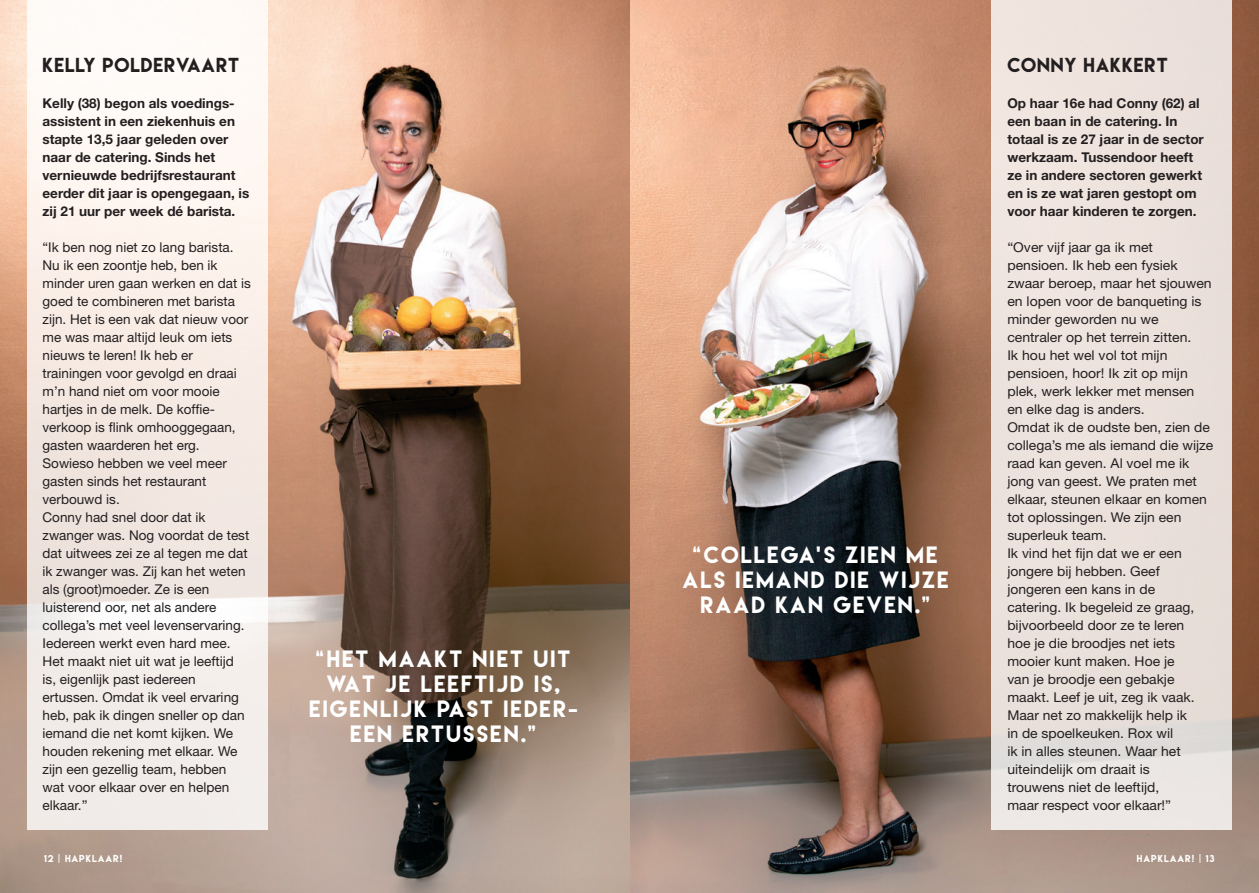
<style>
.page{position:relative;width:1259px;height:893px;background:#fff}
.page>*{position:absolute;margin:0;border:0;box-sizing:border-box;transform-origin:0 0}
.Kop_Lemon{font:21px/25.2px "Lemon Milk";letter-spacing:.1em;color:#fff;text-align:center}
.Tussenkop{font:18px "Lemon Milk";letter-spacing:.05em;color:#231f20}
.Tekst_kader{font:13.5px/18px "Helvetica Neue";color:#231f20}
.Intro_kader{font:700 13.5px/18px "Helvetica Neue";color:#231f20}
.Tekst_kader-2{font:13.5px/18px "Helvetica Neue";color:#231f20;scale:1.04 1}
.t1{font:9px "Lemon Milk";letter-spacing:.1em;color:#fff}
</style>
<div class="page">
<img style="left:0;top:0;width:1259px;height:893px">
<div style="left:991px;top:0;width:240px;height:829px;background:#ece1dc"></div>
<div style="left:28px;top:0;width:240px;height:829px;background:linear-gradient(to bottom,#fff7f1,#eee7e3)"></div>
<p class="Tussenkop" style="left:43px;top:53px;width:198px">KELLY POLDERVAART</p>
<p class="Intro_kader" style="left:43px;top:94px;width:208px">Kelly (38) begon als voedings&shy;assistent in een ziekenhuis en stapte 13,5 jaar geleden over naar de catering. Sinds het vernieuwde bedrijfsrestaurant eerder dit jaar is opengegaan, is zij 21 uur per week dé barista.</p>
<p class="Tekst_kader" style="left:43px;top:238px;width:210px">“Ik ben nog niet zo lang barista.<br>Nu ik een zoontje heb, ben ik minder uren gaan werken en dat is goed te combineren met barista zijn. Het is een vak dat nieuw voor me was maar altijd leuk om iets nieuws te leren! Ik heb er trainingen voor gevolgd en draai m’n hand niet om voor mooie hartjes in de melk. De koffie&shy;verkoop is flink omhooggegaan, gasten waarderen het erg.<br>Sowieso hebben we veel meer gasten sinds het restaurant verbouwd is.</p>
<p class="Tekst_kader" style="left:43px;top:508px;width:208px">Conny had snel door dat ik zwanger was. Nog voordat de test dat uitwees zei ze al tegen me dat ik zwanger was. Zij kan het weten als (groot)moeder. Ze is een luisterend oor, net als andere collega’s met veel levenservaring.</p>
<p class="Tekst_kader" style="left:43px;top:634px;width:204px">Iedereen werkt even hard mee.<br>Het maakt niet uit wat je leeftijd is, eigenlijk past iedereen ertussen. Omdat ik veel ervaring heb, pak ik dingen sneller op dan iemand die net komt kijken. We houden rekening met elkaar. We zijn een gezellig team, hebben wat voor elkaar over en helpen elkaar.”</p>
<p class="Kop_Lemon" style="left:309px;top:645px;width:270px">“HET MAAKT NIET UIT<br>WAT JE LEEFTIJD IS,<br>EIGENLIJK PAST IEDER-<br>EEN ERTUSSEN.”</p>
<p class="Kop_Lemon" style="left:682px;top:541px;width:268px">“COLLEGA’S ZIEN ME<br>ALS IEMAND DIE WIJZE<br>RAAD KAN GEVEN.”</p>
<p class="Tussenkop" style="left:1007px;top:53px;width:162px">CONNY HAKKERT</p>
<p class="Intro_kader" style="left:1007px;top:94px;width:198px">Op haar 16e had Conny (62) al een baan in de catering. In totaal is ze 27 jaar in de sector werkzaam. Tussendoor heeft ze in andere sectoren gewerkt en is ze wat jaren gestopt om voor haar kinderen te zorgen.</p>
<p class="Tekst_kader-2" style="left:1007px;top:238px;width:198px">“Over vijf jaar ga ik met pensioen. Ik heb een fysiek zwaar beroep, maar het sjouwen en lopen voor de banqueting is minder geworden nu we centraler op het terrein zitten.<br>Ik hou het wel vol tot mijn pensioen, hoor! Ik zit op mijn plek, werk lekker met mensen en elke dag is anders.</p>
<p class="Tekst_kader" style="left:1007px;top:418px;width:208px">Omdat ik de oudste ben, zien de collega’s me als iemand die wijze raad kan geven. Al voel me ik jong van geest. We praten met elkaar, steunen elkaar en komen tot oplossingen. We zijn een superleuk team.</p>
<p class="Tekst_kader" style="left:1007px;top:544px;width:189px">Ik vind het fijn dat we er een jongere bij hebben. Geef jongeren een kans in de catering. Ik begeleid ze graag, bijvoorbeeld door ze te leren hoe je die broodjes net iets mooier kunt maken. Hoe je van je broodje een gebakje maakt. Leef je uit, zeg ik vaak.<br>Maar net zo makkelijk help ik in de spoelkeuken. Rox wil<br>ik in alles steunen. Waar het uiteindelijk om draait is trouwens niet de leeftijd,<br>maar respect voor elkaar!”</p>
<p class="t1" style="left:44px;top:852px;width:80px">12 | HAPKLAAR!</p>
<p class="t1" style="left:1137px;top:852px;width:79px">HAPKLAAR! | 13</p>
</div>
